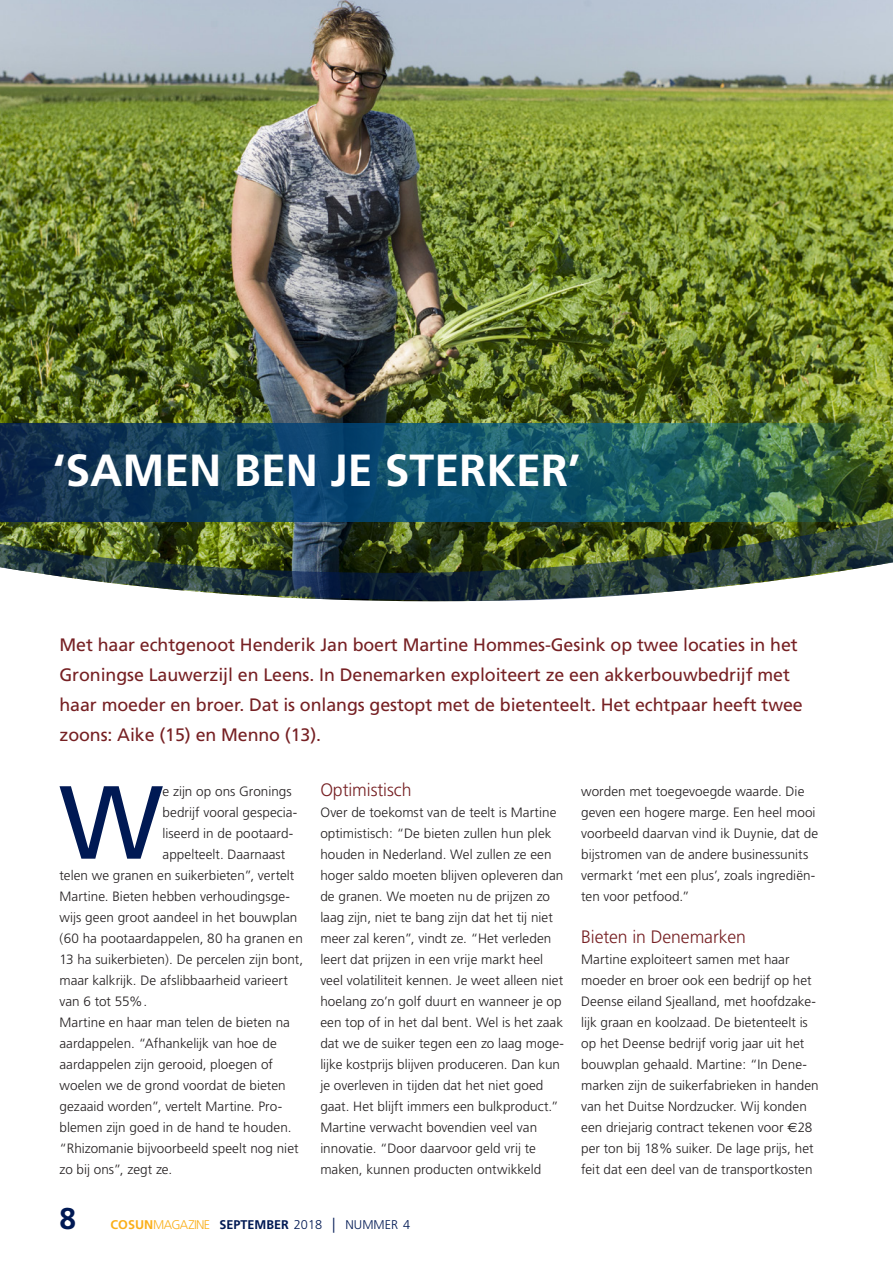
<style>
.page{position:relative;width:893px;height:1263px;background:#fff}
.page>*{position:absolute;margin:0;border:0;box-sizing:border-box;transform-origin:0 0}
.Platte__body__tekst{font:103.8px "Frutiger";color:#001954}
.Kop_tekst{font:700 45px "Frutiger";color:#fff}
.t1{font:700 30px "Frutiger";color:#001954}
.Inleiding{font:18px/30px "Frutiger";letter-spacing:-.005em;color:#762023}
.Tussenkop___Quote{font:300 18px "Frutiger";letter-spacing:-.005em;color:#762023}
.Platte__body__tekst-2{font:300 13.5px/21px "Frutiger";letter-spacing:.005em;color:#231f20}
.t2{font:700 12.6px "Frutiger";color:#001954}
.s1{color:#faaf18}
.s2{font-weight:300;color:#faaf18}
.s3{font-weight:300;font-size:12.75px}
.s4{font-weight:300;font-size:15px}
.s5{font-weight:300}
.s6{font-family:"Euro Sans";font-weight:400}
</style>
<div class="page">
<img style="left:0;top:0;width:893px;height:424px">
<img style="left:0;top:522px;width:893px;height:80px">
<img style="left:0;top:424px;width:893px;height:98px">
<p class="Kop_tekst" style="left:53px;top:444px;width:529px">‘SAMEN BEN JE STERKER’</p>
<p class="Inleiding" style="left:60px;top:630px;width:745px">Met haar echtgenoot Henderik Jan boert Martine Hommes-Gesink op twee locaties in het Groningse Lauwerzijl en Leens. In Denemarken exploiteert ze een akkerbouwbedrijf met haar moeder en broer. Dat is onlangs gestopt met de bietenteelt. Het echtpaar heeft twee zoons: Aike (15) en Menno (13).</p>
<p class="Platte__body__tekst" style="left:59px;top:762px;width:105px">W</p>
<p class="Platte__body__tekst-2" style="left:163px;top:781px;width:131px">e zijn op ons Gronings</p>
<p class="Platte__body__tekst-2" style="left:163px;top:802px;width:136px">bedrijf vooral gespecia-</p>
<p class="Platte__body__tekst-2" style="left:163px;top:823px;width:132px">liseerd in de pootaard-</p>
<p class="Platte__body__tekst-2" style="left:163px;top:844px;width:124px">appelteelt. Daarnaast</p>
<p class="Platte__body__tekst-2" style="left:60px;top:865px;width:236px">telen we granen en suikerbieten”, vertelt</p>
<p class="Platte__body__tekst-2" style="left:60px;top:886px;width:232px">Martine. Bieten hebben verhoudingsge-</p>
<p class="Platte__body__tekst-2" style="left:60px;top:907px;width:239px">wijs geen groot aandeel in het bouwplan</p>
<p class="Platte__body__tekst-2" style="left:60px;top:928px;width:245px">(60 ha pootaardappelen, 80 ha granen en</p>
<p class="Platte__body__tekst-2" style="left:60px;top:949px;width:245px">13 ha suikerbieten). De percelen zijn bont,</p>
<p class="Platte__body__tekst-2" style="left:60px;top:970px;width:230px">maar kalkrijk. De afslibbaarheid varieert</p>
<p class="Platte__body__tekst-2" style="left:60px;top:991px;width:89px">van 6 tot 55%.</p>
<p class="Platte__body__tekst-2" style="left:60px;top:1012px;width:241px">Martine en haar man telen de bieten na aardappelen. “Afhankelijk van hoe de aardappelen zijn gerooid, ploegen of woelen we de grond voordat de bieten gezaaid worden”, vertelt Martine. Pro&shy;blemen zijn goed in de hand te houden. “Rhizomanie bijvoorbeeld speelt nog niet zo bij ons”, zegt ze.</p>
<p class="Tussenkop___Quote" style="left:320px;top:779px;width:93px">Optimistisch</p>
<p class="Platte__body__tekst-2" style="left:320px;top:802px;width:245px">Over de toekomst van de teelt is Martine optimistisch: “De bieten zullen hun plek houden in Nederland. Wel zullen ze een hoger saldo moeten blijven opleveren dan de granen. We moeten nu de prijzen zo laag zijn, niet te bang zijn dat het tij niet meer zal keren”, vindt ze. “Het verleden leert dat prijzen in een vrije markt heel veel volatiliteit kennen. Je weet alleen niet hoelang zo’n golf duurt en wanneer je op een top of in het dal bent. Wel is het zaak dat we de suiker tegen een zo laag moge&shy;lijke kostprijs blijven produceren. Dan kun je overleven in tijden dat het niet goed gaat. Het blijft immers een bulkproduct.”</p>
<p class="Platte__body__tekst-2" style="left:320px;top:1117px;width:222px">Martine verwacht bovendien veel van innovatie. “Door daarvoor geld vrij te maken, kunnen producten ontwikkeld</p>
<h3 class="t1" style="left:60px;top:1201px;width:18px">8</h3>
<p class="t2" style="left:111px;top:1217px;width:301px"><span class="s1">COSUN</span><span class="s2">MAGAZINE</span> SEPTEMBER <span class="s3">2018</span> <span class="s4">|</span> <span class="s5">NUMMER</span> <span class="s3">4</span></p>
<p class="Platte__body__tekst-2" style="left:581px;top:781px;width:239px">worden met toegevoegde waarde. Die geven een hogere marge. Een heel mooi voorbeeld daarvan vind ik Duynie, dat de bijstromen van de andere businessunits vermarkt ‘met een plus’, zoals ingrediën&shy;ten voor petfood.”</p>
<p class="Tussenkop___Quote" style="left:581px;top:926px;width:166px">Bieten in Denemarken</p>
<p class="Platte__body__tekst-2" style="left:581px;top:949px;width:239px">Martine exploiteert samen met haar moeder en broer ook een bedrijf op het Deense eiland Sjealland, met hoofdzake&shy;lijk graan en koolzaad. De bietenteelt is op het Deense bedrijf vorig jaar uit het bouwplan gehaald. Martine: “In Dene&shy;marken zijn de suikerfabrieken in handen van het Duitse Nordzucker. Wij konden een driejarig contract tekenen voor <span class="s6">€</span>28 per ton bij 18% suiker. De lage prijs, het feit dat een deel van de transportkosten</p>
</div>
